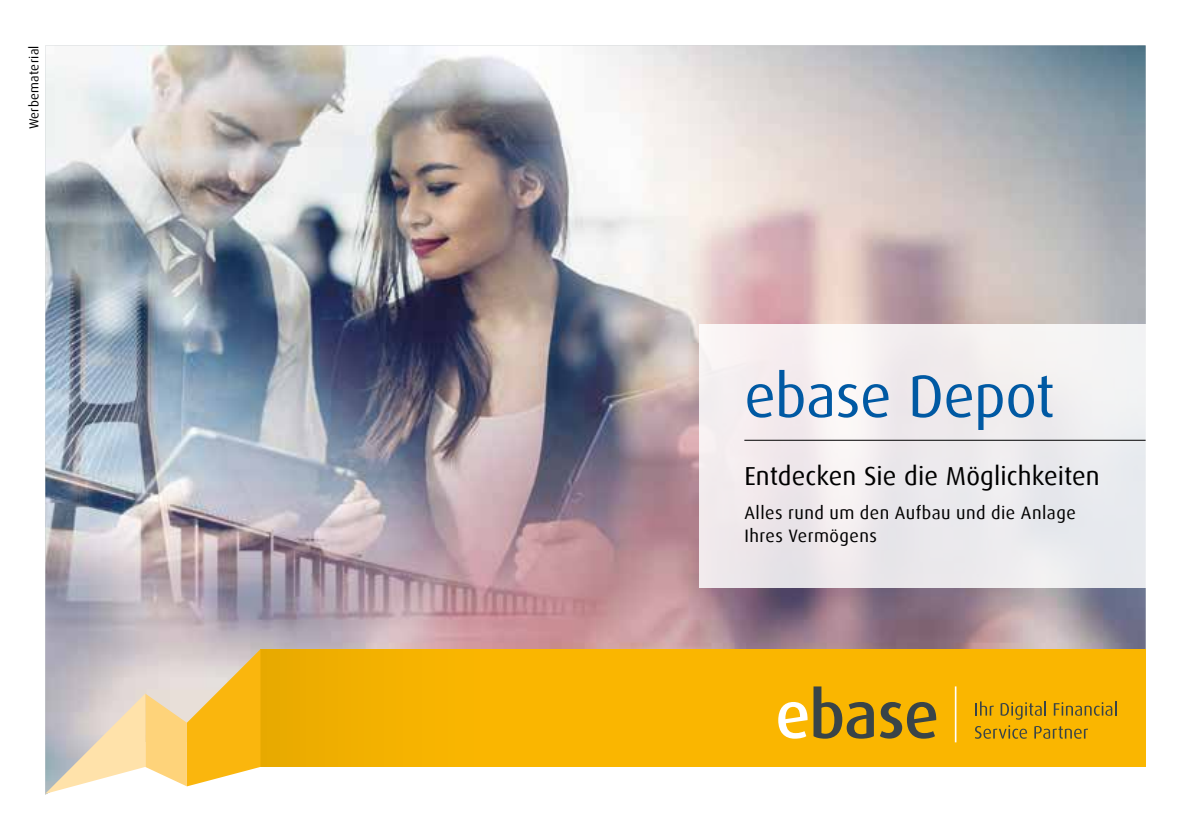
<style>
.page{position:relative;width:1191px;height:840px;background:#fff}
.page>*{position:absolute;margin:0;border:0;box-sizing:border-box;transform-origin:0 0}
.t1{font:60px "Dax";letter-spacing:-.01em;color:#0059a3}
.t2{font:26px "Dax";letter-spacing:.005em;color:#000}
.t3{font:18px/23px "Dax";letter-spacing:.025em;color:#000}
.t4{font:13px "Dax";letter-spacing:.025em;color:#000}
</style>
<div class="page">
<img style="left:45px;top:45px;width:1100px;height:749px">
<div style="left:699px;top:324px;width:446px;height:263px;background:#efebee"></div>
<hr style="left:744px;top:439px;width:401px;height:1px;background:#000">
<div style="left:260px;top:648px;width:885px;height:118px;background:linear-gradient(to right,#f3b100,#fcb801)"></div>
<svg style="left:45px;top:648px;width:215px;height:145px;background:#e6cd9c"></svg>
<svg style="left:975px;top:701px;width:141px;height:37px;background:#d9a20c"></svg>
<hr style="left:954px;top:686px;width:2px;height:56px;background:#fff">
<svg style="left:778px;top:686px;width:96px;height:52px;background:#c8a02e"></svg>
<svg style="left:880px;top:701px;width:56px;height:37px;background:#a08021"></svg>
<p class="t4" style="left:27px;top:129px;width:85px;rotate:-90deg">Werbematerial</p>
<h1 class="t1" style="left:744px;top:362px;width:312px">ebase Depot</h1>
<h2 class="t2" style="left:744px;top:461px;width:357px">Entdecken Sie die Möglichkeiten</h2>
<p class="t3" style="left:744px;top:501px;width:333px">Alles rund um den Aufbau und die Anlage<br>Ihres Vermögens</p>
</div>
